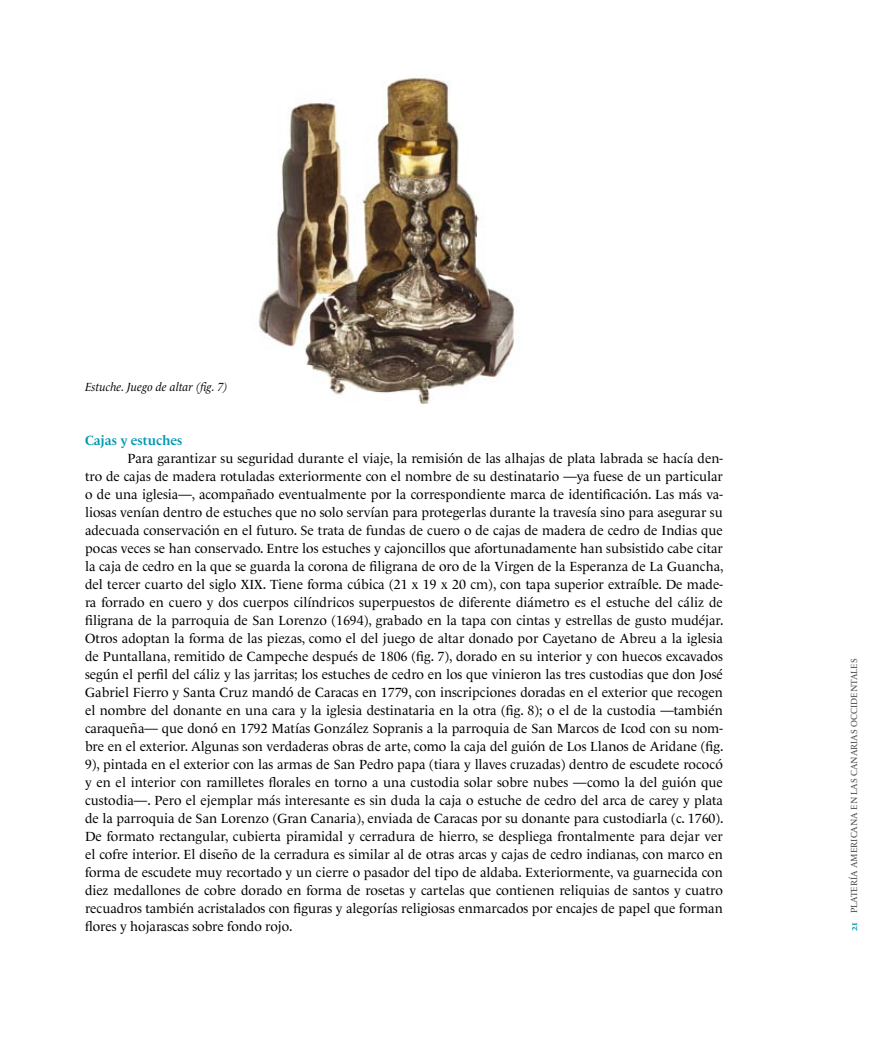
<style>
.page{position:relative;width:893px;height:1063px;background:#fff}
.page>*{position:absolute;margin:0;border:0;box-sizing:border-box;transform-origin:0 0}
.t1{font:13.5px/18px "Le Monde Livre";color:#000;text-align:justify}
.t2{font:700 13.5px "Le Monde Livre Classic";color:#0098b0}
.t3{font:italic 12px "Le Monde Livre";color:#000}
.t4{font:9px "Le Monde Livre Classic";color:#4b4b4d}
.s1{font-weight:700;color:#0098b0}
</style>
<div class="page">
<img style="left:259px;top:77px;width:261px;height:326px">
<p class="t3" style="left:85px;top:380px;width:144px">Estuche. Juego de altar (fig. 7)</p>
<p class="t2" style="left:85px;top:432px;width:99px">Cajas y estuches</p>
<p class="t1" style="left:85px;top:449px;width:640px;text-indent:43px">Para garantizar su seguridad durante el viaje, la remisión de las alhajas de plata labrada se hacía den&shy;tro de cajas de madera rotuladas exteriormente con el nombre de su destinatario —ya fuese de un particular o de una iglesia—, acompañado eventualmente por la correspondiente marca de identificación. Las más va&shy;liosas venían dentro de estuches que no solo servían para protegerlas durante la travesía sino para asegurar su adecuada conservación en el futuro. Se trata de fundas de cuero o de cajas de madera de cedro de Indias que pocas veces se han conservado. Entre los estuches y cajoncillos que afortunadamente han subsistido cabe citar la caja de cedro en la que se guarda la corona de filigrana de oro de la Virgen de la Esperanza de La Guancha, del tercer cuarto del siglo XIX. Tiene forma cúbica (21 x 19 x 20 cm), con tapa superior extraíble. De made&shy;ra forrado en cuero y dos cuerpos cilíndricos superpuestos de diferente diámetro es el estuche del cáliz de filigrana de la parroquia de San Lorenzo (1694), grabado en la tapa con cintas y estrellas de gusto mudéjar.<br>Otros adoptan la forma de las piezas, como el del juego de altar donado por Cayetano de Abreu a la iglesia de Puntallana, remitido de Campeche después de 1806 (fig. 7), dorado en su interior y con huecos excavados según el perfil del cáliz y las jarritas; los estuches de cedro en los que vinieron las tres custodias que don José Gabriel Fierro y Santa Cruz mandó de Caracas en 1779, con inscripciones doradas en el exterior que recogen el nombre del donante en una cara y la iglesia destinataria en la otra (fig. 8); o el de la custodia —también caraqueña— que donó en 1792 Matías González Sopranis a la parroquia de San Marcos de Icod con su nom&shy;bre en el exterior. Algunas son verdaderas obras de arte, como la caja del guión de Los Llanos de Aridane (fig.<br>9), pintada en el exterior con las armas de San Pedro papa (tiara y llaves cruzadas) dentro de escudete rococó y en el interior con ramilletes florales en torno a una custodia solar sobre nubes —como la del guión que custodia—. Pero el ejemplar más interesante es sin duda la caja o estuche de cedro del arca de carey y plata de la parroquia de San Lorenzo (Gran Canaria), enviada de Caracas por su donante para custodiarla (c. 1760).<br>De formato rectangular, cubierta piramidal y cerradura de hierro, se despliega frontalmente para dejar ver el cofre interior. El diseño de la cerradura es similar al de otras arcas y cajas de cedro indianas, con marco en forma de escudete muy recortado y un cierre o pasador del tipo de aldaba. Exteriormente, va guarnecida con diez medallones de cobre dorado en forma de rosetas y cartelas que contienen reliquias de santos y cuatro recuadros también acristalados con figuras y alegorías religiosas enmarcados por encajes de papel que forman flores y hojarascas sobre fondo rojo.</p>
<p class="t4" style="left:849px;top:931px;width:274px;rotate:-90deg"><span class="s1">21</span> PLATERÍA AMERICANA EN LAS CANARIAS OCCIDENTALES</p>
</div>
